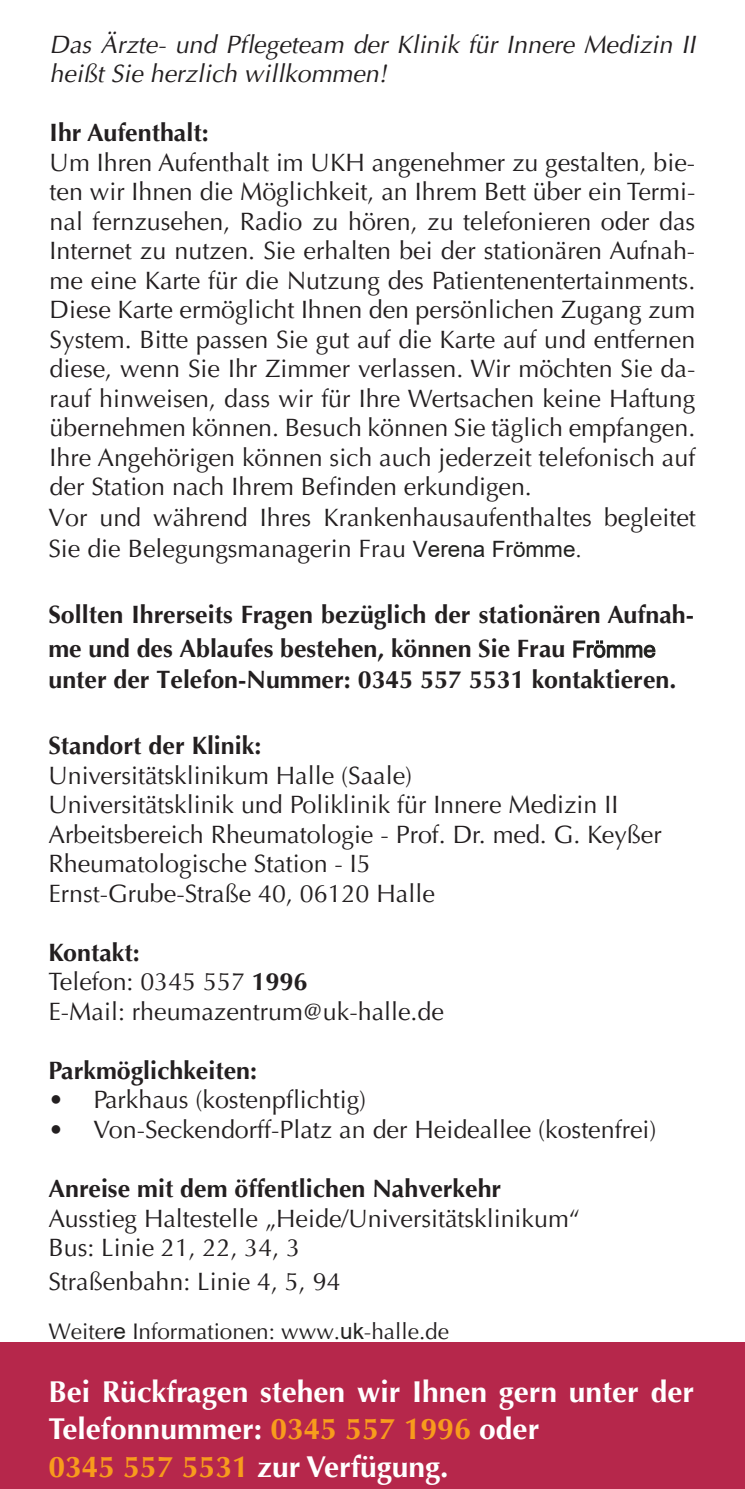
<style>
.page{position:relative;width:745px;height:1489px;background:#fff}
.page>*{position:absolute;margin:0;border:0;box-sizing:border-box;transform-origin:0 0}
.t1{font:700 30px/37.5px "Optima LT";color:#fff}
.t2{font:25px/29.8px "Optima LT";color:#231f20}
.t3{font:700 25px/33.8px "Optima LT";color:#231f20}
.t4{font:italic 25px/29.5px "Optima LT";color:#231f20}
.t5{font:22.5px "Optima LT";color:#231f20}
.s1{font-family:"Arial";font-size:22.5px;color:#21211f}
.s2{font-size:22.5px}
.s3{font-family:"Arial";font-weight:400;font-size:22.5px;color:#21211f}
.s4{font-weight:700}
.s5{font-family:"Arial";color:#21211f}
.s6{color:#f89c1c}
</style>
<div class="page">
<div style="left:0;top:1342px;width:744px;height:146px;background:#b6274b"></div>
<p class="t4" style="left:50px;top:30px;width:652px">Das Ärzte- und Pflegeteam der Klinik für Innere Medizin II heißt Sie herzlich willkommen!</p>
<p class="t3" style="left:50px;top:116px;width:160px">Ihr Aufenthalt:</p>
<p class="t2" style="left:48px;top:148px;width:648px">Um Ihren Aufenthalt im UKH angenehmer zu gestalten, bie&shy;ten wir Ihnen die Möglichkeit, an Ihrem Bett über ein Termi&shy;nal fernzusehen, Radio zu hören, zu telefonieren oder das Internet zu nutzen. Sie erhalten bei der stationären Aufnah&shy;me eine Karte für die Nutzung des Patientenentertainments.<br>Diese Karte ermöglicht Ihnen den persönlichen Zugang zum System. Bitte passen Sie gut auf die Karte auf und entfernen diese, wenn Sie Ihr Zimmer verlassen. Wir möchten Sie da&shy;rauf hinweisen, dass wir für Ihre Wertsachen keine Haftung übernehmen können. Besuch können Sie täglich empfangen.<br>Ihre Angehörigen können sich auch jederzeit telefonisch auf der Station nach Ihrem Befinden erkundigen.<br>Vor und während Ihres Krankenhausaufenthaltes begleitet Sie die Belegungsmanagerin Frau <span class="s1">Verena Frömme</span><span class="s2">.</span></p>
<p class="t3" style="left:48px;top:598px;width:646px">Sollten Ihrerseits Fragen bezüglich der stationären Aufnah&shy;me und des Ablaufes bestehen, können Sie Frau <span class="s3">Frömme</span></p>
<p class="t3" style="left:48px;top:663px;width:629px">unter der Telefon-Nummer: 0345 557 5531 kontaktieren.</p>
<p class="t3" style="left:48px;top:729px;width:214px">Standort der Klinik:</p>
<p class="t2" style="left:48px;top:761px;width:614px">Universitätsklinikum Halle (Saale)<br>Universitätsklinik und Poliklinik für Innere Medizin II Arbeitsbereich Rheumatologie - Prof. Dr. med. G. Keyßer Rheumatologische Station - I5<br>Ernst-Grube-Straße 40, 06120 Halle</p>
<p class="t2" style="left:48px;top:938px;width:397px"><span class="s4">Kontakt:<br></span>Telefon: 0345 557 <span class="s4">1996<br></span>E-Mail: rheumazentrum@uk-halle.de</p>
<p class="t3" style="left:48px;top:1053px;width:210px">Parkmöglichkeiten:</p>
<p class="t2" style="left:48px;top:1085px;width:319px">• Parkhaus (kostenpflichtig)</p>
<p class="t2" style="left:48px;top:1114px;width:609px">• Von-Seckendorff-Platz an der Heideallee (kostenfrei)</p>
<p class="t3" style="left:48px;top:1171px;width:454px">Anreise mit dem öffentlichen Nahverkehr</p>
<p class="t2" style="left:48px;top:1203px;width:532px">Ausstieg Haltestelle „Heide/Universitätsklinikum“<br>Bus: Linie 21, 22, 34, 3</p>
<p class="t2" style="left:48px;top:1267px;width:293px">Straßenbahn: Linie 4, 5, 94</p>
<p class="t5" style="left:48px;top:1317px;width:402px">Weiter<span class="s5">e</span> Informationen: www.<span class="s5">uk</span>-halle.de</p>
<p class="t1" style="left:48px;top:1372px;width:646px">Bei Rückfragen stehen wir Ihnen gern unter der<br>Telefonnummer: <span class="s6">0345 557 1996</span> oder<br><span class="s6">0345 557 5531</span> zur Verfügung.</p>
</div>
